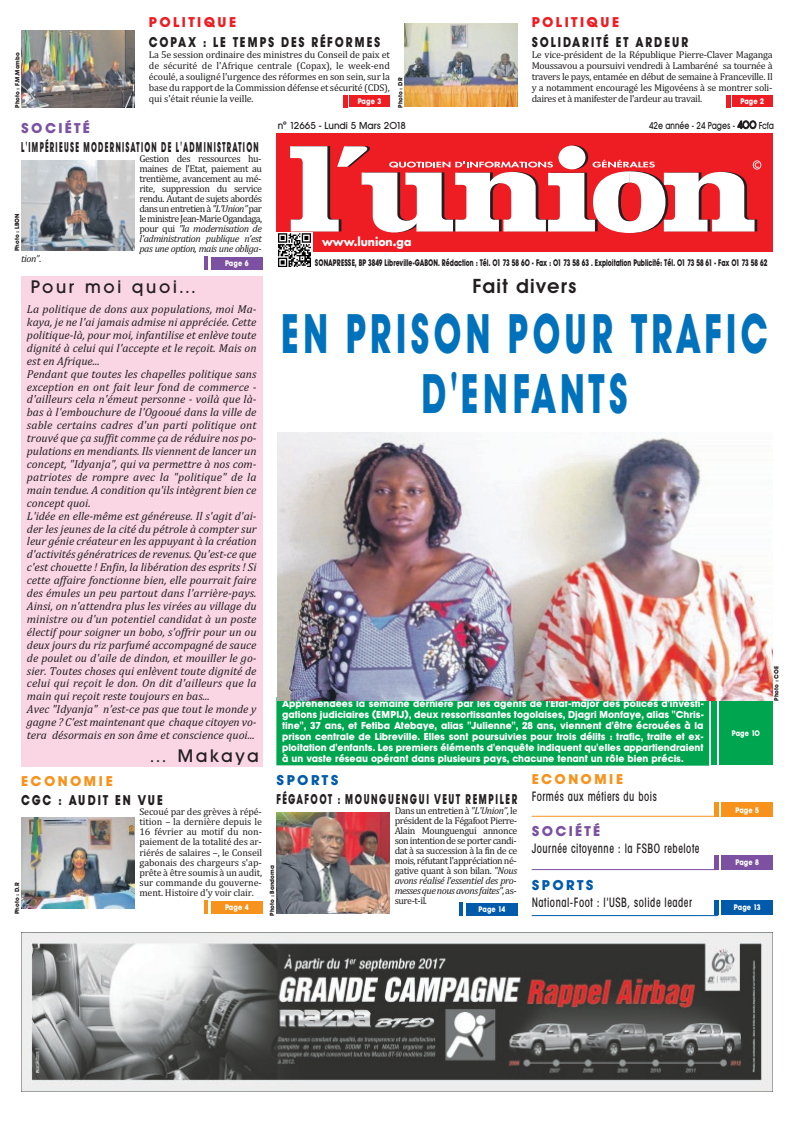
<style>
.page{position:relative;width:794px;height:1129px;background:#fff}
.page>*{position:absolute;margin:0;border:0;box-sizing:border-box;transform-origin:0 0}
.t1{font:700 55px/60px "Avant Garde BQ";letter-spacing:.12em;color:#0072bc;text-align:center;scale:.63 1}
.t2{font:600 20px "Avant Garde BQ";letter-spacing:.06em;color:#231f20}
.t3{font:500 18px "Avant Garde BQ";letter-spacing:.15em;color:#231f20}
.t4{font:700 14px "Avant Garde BQ";letter-spacing:.17em;color:#231f20;scale:.52 1}
.t5{font:700 14px "Avant Garde BQ";letter-spacing:.17em;color:#231f20;scale:.8 1}
.t6{font:700 14px "Avant Garde BQ";letter-spacing:.17em;color:#231f20;scale:.65 1}
.t7{font:700 14px "Avant Garde BQ";letter-spacing:.17em;color:#ee1d23}
.t8{font:700 14px "Avant Garde BQ";letter-spacing:.17em;color:#f7931d}
.t9{font:700 14px "Avant Garde BQ";letter-spacing:.15em;color:#231f20;scale:.8 1}
.t10{font:700 14px "Avant Garde BQ";letter-spacing:.16em;color:#7c51a1}
.t11{font:700 14px "Avant Garde BQ";letter-spacing:.17em;color:#015aaa}
.t12{font:500 condensed 13px "Avant Garde";letter-spacing:.05em;color:#231f20;scale:.8 1}
.t13{font:italic 11.6px/12.9px "Cambria";color:#231f20}
.t14{font:700 11.5px "Futura";color:#fff;scale:.94 1}
.t15{font:10px/10px "Cambria";letter-spacing:-.03em;color:#231f20;text-align:justify}
.t16{font:700 10px/11px "Avant Garde BQ";color:#fff;text-align:justify}
.t17{font:500 10px "Avant Garde BQ";color:#231f20;scale:.8 1}
.t18{font:500 10px "Avant Garde BQ";color:#231f20}
.t19{font:italic 10px "Cambria";color:#231f20}
.t20{font:700 9.4px "Avant Garde BQ";color:#231f20;scale:.68 1}
.t21{font:700 8px "Avant Garde BQ";letter-spacing:.02em;color:#fff;scale:.85 1}
.t22{font:700 6px "Avant Garde BQ";color:#231f20}
.s1{font-style:italic}
.s2{font-style:normal}
.s3{font-size:11px}
</style>
<div class="page">
<div style="left:21px;top:276px;width:241px;height:490px;background:#fad6e5"></div>
<div style="left:276px;top:133px;width:496px;height:119px;background:#ee1d23"></div>
<svg style="left:290px;top:146px;width:471px;height:87px"></svg>
<hr style="left:531px;top:815px;width:186px;height:1px;background:#f7931d">
<hr style="left:531px;top:869px;width:186px;height:1px;background:#7c51a1">
<hr style="left:532px;top:915px;width:186px;height:1px;background:#015aaa">
<div style="left:276px;top:697px;width:433px;height:68px;background:#00a54f"></div>
<img style="left:276px;top:233px;width:36px;height:33px">
<img style="left:21px;top:932px;width:751px;height:159px">
<div style="left:719px;top:700px;width:53px;height:64px;background:#00a54f"></div>
<div style="left:711px;top:700px;width:5px;height:64px;background:#00a54f"></div>
<img style="left:277px;top:432px;width:495px;height:268px">
<div style="left:349px;top:95px;width:40px;height:12px;background:#ee1d23"></div>
<hr style="left:343px;top:95px;width:4px;height:13px;background:#ee1d23">
<img style="left:21px;top:30px;width:114px;height:78px">
<div style="left:732px;top:95px;width:40px;height:12px;background:#ee1d23"></div>
<hr style="left:726px;top:95px;width:4px;height:13px;background:#ee1d23">
<svg style="left:404px;top:23px;width:113px;height:84px"></svg>
<img style="left:404px;top:24px;width:113px;height:82px">
<div style="left:211px;top:257px;width:51px;height:13px;background:#7c51a1"></div>
<img style="left:22px;top:161px;width:112px;height:89px">
<hr style="left:204px;top:257px;width:4px;height:13px;background:#7c51a1">
<div style="left:211px;top:900px;width:51px;height:13px;background:#f7931d"></div>
<img style="left:21px;top:817px;width:113px;height:91px">
<hr style="left:204px;top:900px;width:4px;height:13px;background:#f7931d">
<div style="left:466px;top:902px;width:51px;height:13px;background:#015aaa"></div>
<img style="left:276px;top:812px;width:114px;height:101px">
<hr style="left:459px;top:902px;width:4px;height:13px;background:#015aaa">
<div style="left:721px;top:802px;width:51px;height:14px;background:#f7931d"></div>
<div style="left:714px;top:802px;width:5px;height:14px;background:#f7931d"></div>
<div style="left:721px;top:855px;width:51px;height:14px;background:#7c51a1"></div>
<div style="left:714px;top:855px;width:5px;height:14px;background:#7c51a1"></div>
<div style="left:721px;top:900px;width:51px;height:14px;background:#015aaa"></div>
<div style="left:714px;top:900px;width:5px;height:14px;background:#015aaa"></div>
<p class="t7" style="left:149px;top:14px;width:89px">POLITIQUE</p>
<p class="t5" style="left:149px;top:34px;width:291px">COPAX : LE TEMPS DES RÉFORMES</p>
<p class="t15" style="left:149px;top:49px;width:242px;line-height:11px">La 5e session ordinaire des ministres du Conseil de paix et de sécurité de l'Afrique centrale (Copax), le week-end écoulé, a souligné l'urgence des réformes en son sein, sur la base du rapport de la Commission défense et sécurité (CDS), qui s'était réunie la veille.</p>
<p class="t4" style="left:21px;top:139px;width:458px">L'IMPÉRIEUSE MODERNISATION DE L'ADMINISTRATION</p>
<p class="t15" style="left:139px;top:153px;width:124px">Gestion des ressources hu&shy;maines de l'Etat, paiement au trentième, avancement au mé&shy;rite, suppression du service rendu. Autant de sujets abordés dansunentretienà<span class="s1">"L'Union”</span>par leministreJean-MarieOgandaga, pour qui <span class="s1">"la modernisation de l'administration publique n’est pas une option, mais une obliga-</span></p>
<p class="t19" style="left:21px;top:252px;width:21px">tion”<span class="s2">.</span></p>
<p class="t7" style="left:531px;top:14px;width:89px">POLITIQUE</p>
<p class="t5" style="left:531px;top:34px;width:197px">SOLIDARITÉ ET ARDEUR</p>
<p class="t15" style="left:531px;top:49px;width:242px;line-height:11px">Le vice-président de la République Pierre-Claver Maganga Moussavou a poursuivi vendredi à Lambaréné sa tournée à travers le pays, entamée en début de semaine à Franceville. Il y a notamment encouragé les Migovéens à se montrer soli&shy;daires et à manifester de l'ardeur au travail.</p>
<p class="t22" style="left:14px;top:108px;width:57px;rotate:-90deg">Photo : F.M.Mombo</p>
<p class="t22" style="left:397px;top:108px;width:32px;rotate:-90deg">Photo : DR</p>
<p class="t21" style="left:358px;top:97px;width:29px">Page 3</p>
<p class="t21" style="left:740px;top:97px;width:29px">Page 2</p>
<p class="t10" style="left:21px;top:120px;width:70px">SOCIÉTÉ</p>
<p class="t18" style="left:278px;top:120px;width:130px">n° 12665 - Lundi 5 Mars 2018</p>
<p class="t17" style="left:649px;top:120px;width:157px">42e année - 24 Pages - <span class="s3">400</span> Fcfa</p>
<p class="t22" style="left:14px;top:251px;width:39px;rotate:-90deg">Photo : LBON</p>
<p class="t14" style="left:322px;top:236px;width:97px">www.lunion.ga</p>
<p class="t20" style="left:315px;top:257px;width:667px">SONAPRESSE, BP 3849 Libreville-GABON. Rédaction : Tél. 01 73 58 60 - Fax : 01 73 58 63 . Exploitation Publicité: Tél. 01 73 58 61 - Fax 01 73 58 62</p>
<p class="t21" style="left:225px;top:259px;width:29px">Page 6</p>
<h3 class="t3" style="left:31px;top:276px;width:166px">Pour moi quoi...</h3>
<p class="t13" style="left:27px;top:302px;width:231px">La politique de dons aux populations, moi Ma&shy;kaya, je ne l'ai jamais admise ni appréciée. Cette politique-là, pour moi, infantilise et enlève toute dignité à celui qui l'accepte et le reçoit. Mais on est en Afrique...<br>Pendant que toutes les chapelles politique sans exception en ont fait leur fond de commerce - d'ailleurs cela n'émeut personne - voilà que là&shy;bas à l'embouchure de l'Ogooué dans la ville de sable certains cadres d'un parti politique ont trouvé que ça suffit comme ça de réduire nos po&shy;pulations en mendiants. Ils viennent de lancer un concept, "Idyanja", qui va permettre à nos com&shy;patriotes de rompre avec la "politique" de la main tendue. A condition qu'ils intègrent bien ce concept quoi.<br>L'idée en elle-même est généreuse. Il s'agit d'ai&shy;der les jeunes de la cité du pétrole à compter sur leur génie créateur en les appuyant à la création d'activités génératrices de revenus. Qu'est-ce que c'est chouette ! Enfin, la libération des esprits ! Si cette affaire fonctionne bien, elle pourrait faire des émules un peu partout dans l'arrière-pays.<br>Ainsi, on n'attendra plus les virées au village du ministre ou d'un potentiel candidat à un poste électif pour soigner un bobo, s'offrir pour un ou deux jours du riz parfumé accompagné de sauce de poulet ou d'aile de dindon, et mouiller le go&shy;sier. Toutes choses qui enlèvent toute dignité de celui qui reçoit le don. On dit d'ailleurs que la main qui reçoit reste toujours en bas...<br>Avec "Idyanja" n’est-ce pas que tout le monde y gagne ? C’est maintenant que chaque citoyen vo&shy;tera désormais en son âme et conscience quoi...</p>
<p class="t8" style="left:21px;top:772px;width:93px">ECONOMIE</p>
<h3 class="t3" style="left:149px;top:745px;width:111px">… Makaya</h3>
<p class="t9" style="left:21px;top:792px;width:178px">CGC : AUDIT EN VUE</p>
<p class="t15" style="left:139px;top:806px;width:124px">Secoué par des grèves à répé&shy;tition – la dernière depuis le 16 février au motif du non&shy;paiement de la totalité des ar&shy;riérés de salaires –, le Conseil gabonais des chargeurs s'ap&shy;prête à être soumis à un audit, sur commande du gouverne&shy;ment. Histoire d'y voir clair.</p>
<p class="t22" style="left:14px;top:913px;width:33px;rotate:-90deg">Photo : D.R</p>
<p class="t21" style="left:225px;top:902px;width:29px">Page 4</p>
<h2 class="t2" style="left:472px;top:275px;width:105px">Fait divers</h2>
<h1 class="t1" style="left:281px;top:303px;width:774px">EN PRISON POUR TRAFIC<br>D'ENFANTS</h1>
<p class="t16" style="left:282px;top:698px;width:423px">Appréhendées la semaine dernière par les agents de l'État-major des polices d'investi&shy;gations judiciaires (EMPIJ), deux ressortissantes togolaises, Djagri Monfaye, alias "Chris&shy;tine", 37 ans, et Fetiba Atebaye, alias "Julienne", 28 ans, viennent d'être écrouées à la prison centrale de Libreville. Elles sont poursuivies pour trois délits : trafic, traite et ex&shy;ploitation d'enfants. Les premiers éléments d'enquête indiquent qu'elles appartiendraient à un vaste réseau opérant dans plusieurs pays, chacune tenant un rôle bien précis.</p>
<p class="t6" style="left:276px;top:791px;width:372px">FÉGAFOOT : MOUNGUENGUI VEUT REMPILER</p>
<p class="t15" style="left:395px;top:805px;width:124px">Dans un entretien à <span class="s1">"L'Union”</span>, le président de la Fégafoot Pierre-Alain Mounguengui annonce sonintentiondeseportercandi&shy;dat à sa succession à la fin de ce mois, réfutantl'appréciationné&shy;gative quant à son bilan. <span class="s1">"Nous avons réalisé l'essentiel des pro&shy;messesquenousavonsfaites”</span>,as&shy;sure-t-il.</p>
<p class="t8" style="left:531px;top:770px;width:93px">ECONOMIE</p>
<p class="t12" style="left:532px;top:791px;width:158px">Formés aux métiers du bois</p>
<p class="t10" style="left:531px;top:822px;width:70px">SOCIÉTÉ</p>
<p class="t12" style="left:532px;top:843px;width:211px">Journée citoyenne : la FSBO rebelote</p>
<p class="t11" style="left:531px;top:877px;width:63px">SPORTS</p>
<p class="t12" style="left:532px;top:897px;width:202px">National-Foot : l'USB, solide leader</p>
<p class="t11" style="left:276px;top:771px;width:63px">SPORTS</p>
<p class="t22" style="left:269px;top:915px;width:52px;rotate:-90deg">Photo : Bandoma</p>
<p class="t21" style="left:478px;top:904px;width:33px">Page 14</p>
<p class="t21" style="left:732px;top:728px;width:35px">Page 10</p>
<p class="t22" style="left:773px;top:700px;width:36px;rotate:-90deg">Photo : COE</p>
<p class="t21" style="left:735px;top:805px;width:29px">Page 5</p>
<p class="t21" style="left:735px;top:857px;width:29px">Page 8</p>
<p class="t21" style="left:734px;top:902px;width:33px">Page 13</p>
</div>
